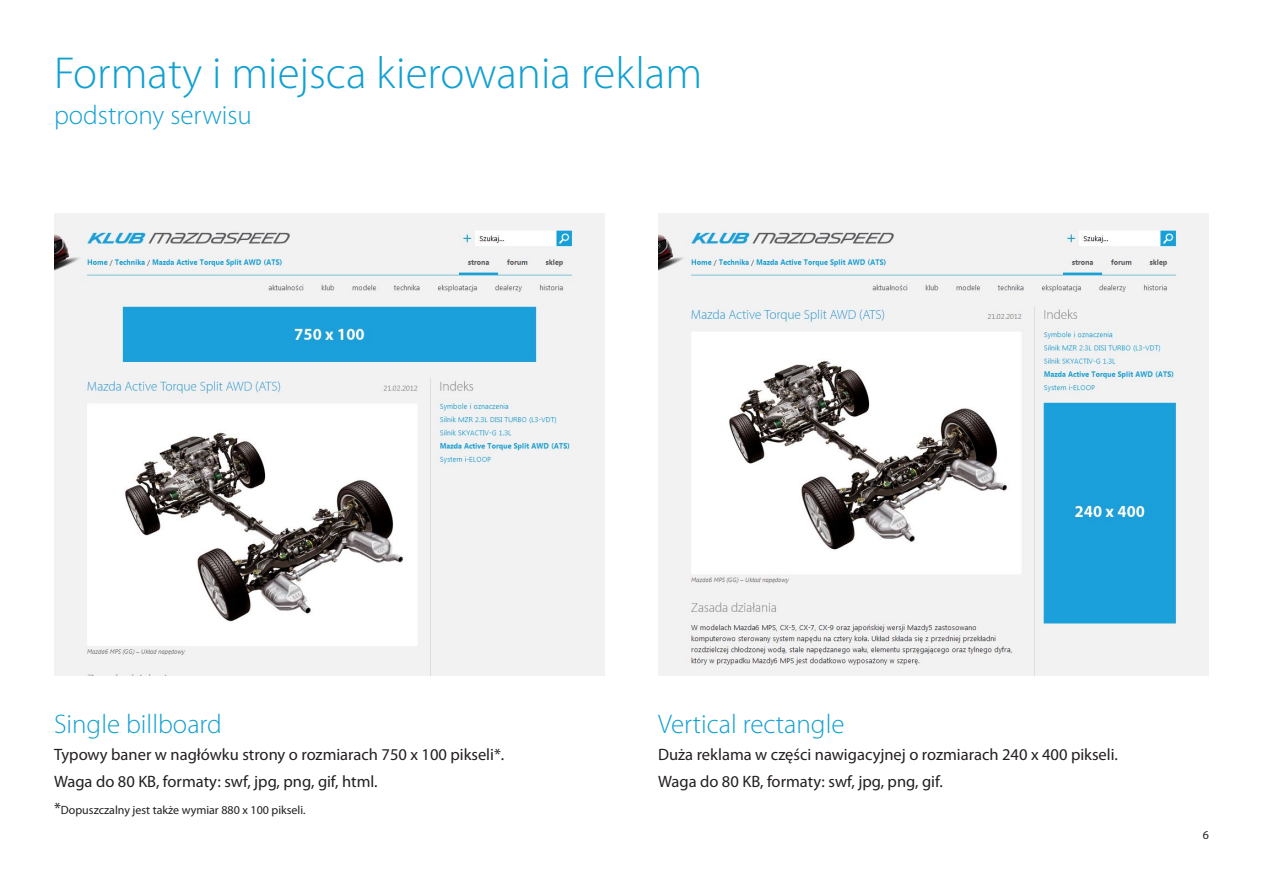
<style>
.page{position:relative;width:1263px;height:893px;background:#fff}
.page>*{position:absolute;margin:0;border:0;box-sizing:border-box;transform-origin:0 0}
.t1{font:300 45px "Myriad Pro";color:#11a0d1}
.t2{font:300 27px "Myriad Pro";color:#11a0d1}
.t3{font:16.5px/27px "Myriad Pro";color:#231f20}
.t4{font:12px "Myriad Pro";color:#231f20}
.s1{font-size:16.5px}
</style>
<div class="page">
<img style="left:658px;top:213px;width:551px;height:462px">
<img style="left:54px;top:213px;width:551px;height:462px">
<h1 class="t1" style="left:54px;top:48px;width:650px">Formaty i miejsca kierowania reklam</h1>
<h2 class="t2" style="left:54px;top:100px;width:199px">podstrony serwisu</h2>
<h2 class="t2" style="left:54px;top:709px;width:169px">Single billboard</h2>
<p class="t3" style="left:54px;top:740px;width:452px">Typowy baner w nagłówku strony o rozmiarach 750 x 100 pikseli*.<br>Waga do 80 KB, formaty: swf, jpg, png, gif, html.</p>
<p class="t4" style="left:54px;top:802px;width:253px"><span class="s1">*</span>Dopuszczalny jest także wymiar 880 x 100 pikseli.</p>
<h2 class="t2" style="left:658px;top:709px;width:188px">Vertical rectangle</h2>
<p class="t3" style="left:658px;top:740px;width:461px">Duża reklama w części nawigacyjnej o rozmiarach 240 x 400 pikseli.<br>Waga do 80 KB, formaty: swf, jpg, png, gif.</p>
<p class="t4" style="left:1203px;top:827px;width:8px">6</p>
</div>
